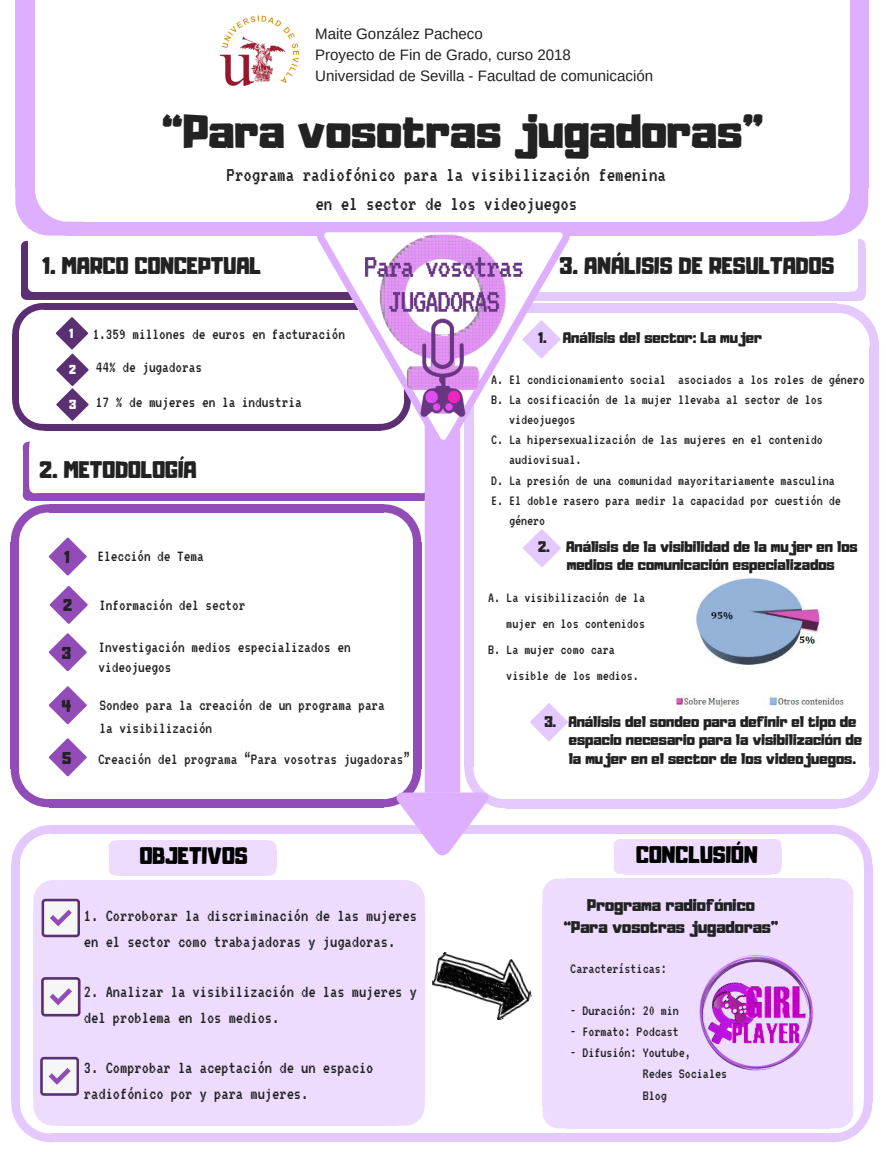
<style>
.page{position:relative;width:886px;height:1152px;background:#fff}
.page>*{position:absolute;margin:0;border:0;box-sizing:border-box;transform-origin:0 0}
.t1{font:42.25px "Adumu";color:#222}
.t2{font:21.12px/29.6px "VT323";color:#222;text-align:center}
.t3{font:21.12px "Adumu";color:#222}
.t4{font:21.12px "Adumu";color:#000}
.t5{font:18.12px/25.3px "VT323";color:#222}
.t6{font:16.62px/23px "VT323";color:#222}
.t7{font:15.06px/21.1px "VT323";color:#222}
.t8{font:15.06px/21.1px "Arimo";color:#222}
.t9{font:15.06px/21.1px "Adumu";color:#222;text-align:center}
.t10{font:13.56px/18.8px "Adumu";color:#222}
.t11{font:11.62px "Adumu";color:#fff}
.t12{font:11.56px "Adumu";color:#fff}
</style>
<div class="page">
<div style="left:21px;top:250px;width:8px;height:42px;background:#5b3073"></div>
<div style="left:29px;top:292px;width:322px;height:8px;background:#5b3073"></div>
<div style="left:28px;top:243px;width:8px;height:41px;background:#fff"></div>
<div style="left:856px;top:248px;width:9px;height:45px;background:#e4c9ff"></div>
<div style="left:484px;top:292px;width:373px;height:9px;background:#e4c9ff"></div>
<div style="left:849px;top:241px;width:9px;height:43px;background:#fff"></div>
<div style="left:23px;top:450px;width:8px;height:43px;background:#914cb7"></div>
<div style="left:31px;top:493px;width:392px;height:8px;background:#914cb7"></div>
<svg style="left:23px;top:441px;width:7px;height:9px"></svg>
<div style="left:29px;top:447px;width:8px;height:39px;background:#fff"></div>
<div style="left:49px;top:504px;width:334px;height:8px;background:#914cb7"></div>
<div style="left:11px;top:543px;width:8px;height:226px;background:#914cb7"></div>
<div style="left:49px;top:799px;width:334px;height:8px;background:#914cb7"></div>
<svg style="left:11px;top:825px;width:42px;height:40px"></svg>
<svg style="left:830px;top:825px;width:42px;height:42px"></svg>
<div style="left:52px;top:825px;width:783px;height:8px;background:#e4c9ff"></div>
<div style="left:11px;top:865px;width:9px;height:237px;background:#e4c9ff"></div>
<div style="left:52px;top:1133px;width:783px;height:9px;background:#e4c9ff"></div>
<div style="left:864px;top:865px;width:8px;height:237px;background:#e4c9ff"></div>
<svg style="left:835px;top:283px;width:44px;height:65px"></svg>
<div style="left:506px;top:304px;width:331px;height:9px;background:#e4c9ff"></div>
<div style="left:506px;top:799px;width:331px;height:9px;background:#e4c9ff"></div>
<div style="left:870px;top:346px;width:9px;height:421px;background:#e4c9ff"></div>
<svg style="left:837px;top:764px;width:42px;height:44px"></svg>
<svg style="left:12px;top:284px;width:32px;height:50px"></svg>
<div style="left:44px;top:303px;width:336px;height:7px;background:#5b3073"></div>
<div style="left:12px;top:334px;width:7px;height:64px;background:#5b3073"></div>
<div style="left:44px;top:424px;width:336px;height:6px;background:#5b3073"></div>
<svg style="left:12px;top:398px;width:33px;height:32px"></svg>
<div style="left:815px;top:0;width:53px;height:188px;background:#dfafff"></div>
<div style="left:15px;top:0;width:53px;height:188px;background:#dfafff"></div>
<div style="left:67px;top:186px;width:750px;height:50px;background:#dfafff"></div>
<div style="left:799px;top:0;width:51px;height:176px;background:#fff"></div>
<div style="left:35px;top:0;width:51px;height:176px;background:#fff"></div>
<div style="left:84px;top:174px;width:717px;height:48px;background:#fff"></div>
<svg style="left:15px;top:176px;width:69px;height:74px"></svg>
<svg style="left:801px;top:176px;width:67px;height:72px"></svg>
<img style="left:219px;top:16px;width:80px;height:70px">
<svg style="left:378px;top:447px;width:130px;height:408px"></svg>
<svg style="left:395px;top:880px;width:30px;height:31px"></svg>
<div style="left:394px;top:911px;width:31px;height:187px;background:#eedcff"></div>
<div style="left:63px;top:911px;width:332px;height:187px;background:#eedcff"></div>
<div style="left:63px;top:880px;width:332px;height:32px;background:#eedcff"></div>
<div style="left:33px;top:911px;width:31px;height:187px;background:#eedcff"></div>
<div style="left:63px;top:1097px;width:332px;height:28px;background:#eedcff"></div>
<svg style="left:395px;top:1098px;width:30px;height:27px"></svg>
<svg style="left:267px;top:840px;width:9px;height:10px"></svg>
<div style="left:267px;top:850px;width:9px;height:16px;background:#eedcff"></div>
<div style="left:118px;top:850px;width:149px;height:16px;background:#eedcff"></div>
<div style="left:118px;top:840px;width:149px;height:11px;background:#eedcff"></div>
<svg style="left:109px;top:840px;width:9px;height:10px"></svg>
<div style="left:109px;top:850px;width:9px;height:16px;background:#eedcff"></div>
<div style="left:118px;top:866px;width:149px;height:9px;background:#eedcff"></div>
<svg style="left:109px;top:866px;width:9px;height:9px"></svg>
<svg style="left:267px;top:866px;width:9px;height:9px"></svg>
<svg style="left:33px;top:880px;width:47px;height:57px"></svg>
<svg style="left:41px;top:977px;width:39px;height:39px"></svg>
<svg style="left:11px;top:1056px;width:68px;height:86px"></svg>
<svg style="left:829px;top:878px;width:24px;height:26px"></svg>
<div style="left:829px;top:904px;width:24px;height:202px;background:#eedcff"></div>
<div style="left:566px;top:904px;width:263px;height:202px;background:#eedcff"></div>
<div style="left:566px;top:878px;width:263px;height:26px;background:#eedcff"></div>
<svg style="left:542px;top:878px;width:24px;height:26px"></svg>
<div style="left:542px;top:904px;width:25px;height:202px;background:#eedcff"></div>
<div style="left:566px;top:1105px;width:263px;height:23px;background:#eedcff"></div>
<svg style="left:542px;top:1106px;width:24px;height:22px"></svg>
<svg style="left:829px;top:1100px;width:43px;height:42px"></svg>
<svg style="left:772px;top:839px;width:9px;height:10px"></svg>
<div style="left:772px;top:849px;width:9px;height:16px;background:#eedcff"></div>
<div style="left:623px;top:849px;width:149px;height:16px;background:#eedcff"></div>
<div style="left:623px;top:839px;width:149px;height:10px;background:#eedcff"></div>
<svg style="left:614px;top:839px;width:9px;height:10px"></svg>
<div style="left:614px;top:849px;width:9px;height:16px;background:#eedcff"></div>
<div style="left:623px;top:865px;width:149px;height:9px;background:#eedcff"></div>
<svg style="left:614px;top:865px;width:9px;height:9px"></svg>
<svg style="left:772px;top:865px;width:9px;height:9px"></svg>
<img style="left:699px;top:955px;width:115px;height:116px">
<svg style="left:11px;top:486px;width:76px;height:89px"></svg>
<svg style="left:50px;top:586px;width:38px;height:38px"></svg>
<svg style="left:49px;top:633px;width:38px;height:38px"></svg>
<svg style="left:49px;top:686px;width:38px;height:38px"></svg>
<svg style="left:11px;top:738px;width:76px;height:69px"></svg>
<svg style="left:56px;top:317px;width:33px;height:104px"></svg>
<svg style="left:530px;top:703px;width:38px;height:38px"></svg>
<svg style="left:523px;top:529px;width:38px;height:38px"></svg>
<svg style="left:317px;top:232px;width:253px;height:215px"></svg>
<img style="left:332px;top:232px;width:232px;height:212px">
<img style="left:432px;top:952px;width:100px;height:68px">
<img style="left:672px;top:578px;width:172px;height:130px">
<p class="t8" style="left:315px;top:23px;width:339px">Maite González Pacheco<br>Proyecto de Fin de Grado, curso 2018<br>Universidad de Sevilla - Facultad de comunicación</p>
<h1 class="t1" style="left:162px;top:95px;width:603px">“Para vosotras jugadoras”</h1>
<h2 class="t2" style="left:227px;top:159px;width:441px">Programa radiofónico para la visibilización femenina en el sector de los videojuegos</h2>
<h2 class="t3" style="left:42px;top:248px;width:221px">1. MARCO CONCEPTUAL</h2>
<h2 class="t3" style="left:559px;top:248px;width:276px">3. ANÁLISIS DE RESULTADOS</h2>
<p class="t11" style="left:69px;top:323px;width:6px">1</p>
<p class="t12" style="left:69px;top:360px;width:8px">2</p>
<p class="t12" style="left:69px;top:394px;width:9px">3</p>
<p class="t6" style="left:93px;top:317px;width:254px;line-height:32.8px">1.359 millones de euros en facturación<br>44% de jugadoras</p>
<p class="t6" style="left:96px;top:390px;width:207px">17 % de mujeres en la industria</p>
<h2 class="t3" style="left:39px;top:451px;width:159px">2. METODOLOGÍA</h2>
<p class="t9" style="left:64px;top:545px;width:7px">1</p>
<p class="t9" style="left:63px;top:593px;width:10px">2</p>
<p class="t9" style="left:62px;top:641px;width:11px">3</p>
<p class="t9" style="left:62px;top:694px;width:11px">4</p>
<p class="t9" style="left:62px;top:746px;width:11px">5</p>
<p class="t6" style="left:98px;top:544px;width:108px">Elección de Tema</p>
<p class="t6" style="left:99px;top:593px;width:148px">Información del sector</p>
<p class="t6" style="left:98px;top:637px;width:254px;line-height:20.2px">Investigación medios especializados en videojuegos</p>
<p class="t6" style="left:99px;top:693px;width:287px">Sondeo para la creación de un programa para la visibilización</p>
<p class="t6" style="left:98px;top:747px;width:313px">Creación del programa “Para vosotras jugadoras”</p>
<p class="t10" style="left:538px;top:327px;width:226px">1. Análisis del sector: La mujer</p>
<p class="t7" style="left:491px;top:368px;width:375px">A. El condicionamiento social asociados a los roles de género</p>
<p class="t7" style="left:491px;top:389px;width:333px">B. La cosificación de la mujer llevaba al sector de los</p>
<p class="t7" style="left:509px;top:409px;width:68px">videojuegos</p>
<p class="t7" style="left:491px;top:429px;width:333px">C. La hipersexualización de las mujeres en el contenido</p>
<p class="t7" style="left:509px;top:449px;width:74px">audiovisual.</p>
<p class="t7" style="left:491px;top:469px;width:345px">D. La presión de una comunidad mayoritariamente masculina</p>
<p class="t7" style="left:491px;top:489px;width:351px">E. El doble rasero para medir la capacidad por cuestión de</p>
<p class="t7" style="left:509px;top:510px;width:38px">género</p>
<p class="t10" style="left:538px;top:536px;width:321px;text-align:center">2. Análisis de la visibilidad de la mujer en los medios de comunicación especializados</p>
<p class="t7" style="left:488px;top:587px;width:158px">A. La visibilización de la</p>
<p class="t7" style="left:506px;top:613px;width:140px">mujer en los contenidos</p>
<p class="t7" style="left:488px;top:639px;width:128px">B. La mujer como cara</p>
<p class="t7" style="left:506px;top:664px;width:134px">visible de los medios.</p>
<p class="t10" style="left:569px;top:711px;width:295px;text-indent:-24px">3. Análisis del sondeo para definir el tipo de espacio necesario para la visibilización de la mujer en el sector de los videojuegos.</p>
<h2 class="t4" style="left:140px;top:837px;width:109px">OBJETIVOS</h2>
<h2 class="t4" style="left:636px;top:837px;width:123px">CONCLUSIÓN</h2>
<p class="t9" style="left:564px;top:893px;width:216px">Programa radiofónico “Para vosotras jugadoras”</p>
<p class="t7" style="left:570px;top:957px;width:98px">Características:</p>
<p class="t7" style="left:570px;top:1000px;width:110px">- Duración: 20 min</p>
<p class="t7" style="left:570px;top:1021px;width:110px">- Formato: Podcast</p>
<p class="t7" style="left:643px;top:1042px;width:86px;text-indent:-72px">- Difusión: Youtube,<br>Redes Sociales<br>Blog</p>
<p class="t5" style="left:84px;top:903px;width:334px">1. Corroborar la discriminación de las mujeres en el sector como trabajadoras y jugadoras.</p>
<p class="t5" style="left:84px;top:979px;width:334px">2. Analizar la visibilización de las mujeres y del problema en los medios.</p>
<p class="t5" style="left:84px;top:1055px;width:291px">3. Comprobar la aceptación de un espacio radiofónico por y para mujeres.</p>
</div>
